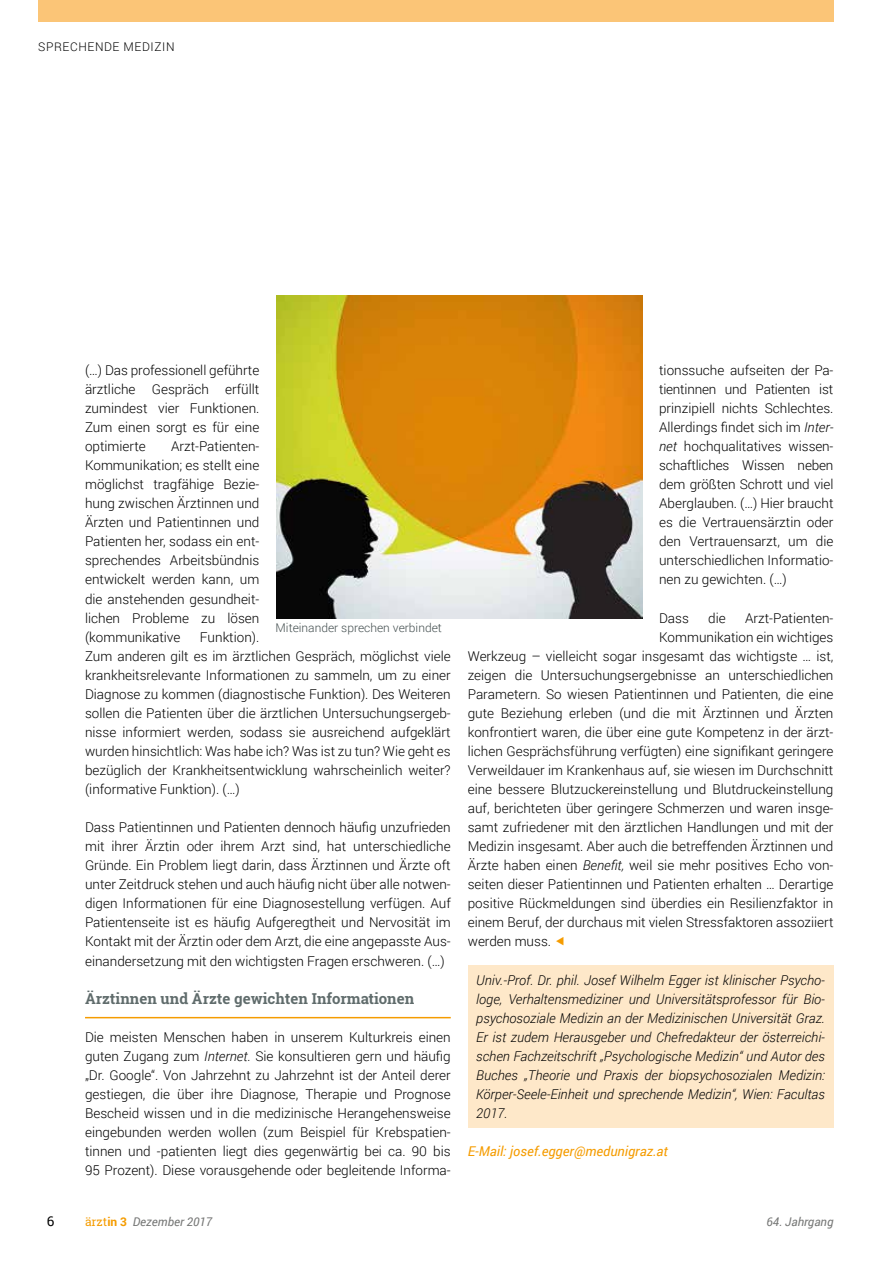
<style>
.page{position:relative;width:893px;height:1263px;background:#fff}
.page>*{position:absolute;margin:0;border:0;box-sizing:border-box;transform-origin:0 0}
.t1{font:700 15px "Roboto Slab";color:#606c6c}
.t2{font:300 13.5px/19px "Roboto";color:#000;text-align:justify}
.t3{font:italic 300 13.5px/19px "Roboto";color:#000;text-align:justify}
.t4{font:italic 13.5px "Roboto";color:#f59c00}
.t5{font:13.5px "Roboto";color:#000}
.t6{font:italic 12px "Roboto";color:#767776}
.t7{font:300 12px "Roboto";color:#444f50}
.t8{font:300 12px "Roboto";letter-spacing:.05em;color:#000}
.s1{font-style:italic}
.s2{font-family:"Roboto Slab";font-style:normal;color:#f59c00}
.s3{font-weight:700;font-style:normal;color:#f59c00}
</style>
<div class="page">
<div style="left:468px;top:965px;width:365px;height:163px;background:#fee8c9"></div>
<div style="left:38px;top:0;width:795px;height:21px;background:#fbc577"></div>
<img style="left:276px;top:295px;width:366px;height:324px">
<hr style="left:85px;top:1017px;width:366px;height:1px;background:#f59c00">
<p class="t8" style="left:38px;top:38px;width:138px">SPRECHENDE MEDIZIN</p>
<p class="t2" style="left:85px;top:360px;width:176px">(…) Das professionell geführte ärztliche Gespräch erfüllt zumindest vier Funktionen.<br>Zum einen sorgt es für eine optimierte</p>
<p class="t2" style="left:85px;top:436px;width:176px;text-indent:86px">Arzt-Patienten-Kommunikation; es stellt eine möglichst tragfähige Bezie&shy;hung zwischen Ärztinnen und Ärzten und Patientinnen und Patienten her, sodass ein ent&shy;sprechendes Arbeitsbündnis entwickelt werden kann, um die anstehenden gesundheit&shy;lichen Probleme zu lösen (kommunikative</p>
<p class="t7" style="left:276px;top:619px;width:168px">Miteinander sprechen verbindet</p>
<p class="t2" style="left:85px;top:627px;width:367px;text-align:left;text-indent:115px">Funktion).<br>Zum anderen gilt es im ärztlichen Gespräch, möglichst viele krankheitsrelevante Informationen zu sammeln, um zu einer Diagnose zu kommen (diagnostische Funktion). Des Weiteren sollen die Patienten über die ärztlichen Untersuchungsergeb&shy;nisse informiert werden, sodass sie ausreichend aufgeklärt wurden hinsichtlich: Was habe ich? Was ist zu tun? Wie geht es bezüglich der Krankheitsentwicklung wahrscheinlich weiter? (informative Funktion). (…)</p>
<p class="t2" style="left:85px;top:817px;width:367px">Dass Patientinnen und Patienten dennoch häufig unzufrieden mit ihrer Ärztin oder ihrem Arzt sind, hat unterschiedliche Gründe. Ein Problem liegt darin, dass Ärztinnen und Ärzte oft unter Zeitdruck stehen und auch häufig nicht über alle notwen&shy;digen Informationen für eine Diagnosestellung verfügen. Auf Patientenseite ist es häufig Aufgeregtheit und Nervosität im Kontakt mit der Ärztin oder dem Arzt, die eine angepasste Aus&shy;einandersetzung mit den wichtigsten Fragen erschweren. (…)</p>
<p class="t1" style="left:85px;top:988px;width:331px">Ärztinnen und Ärzte gewichten Informationen</p>
<p class="t2" style="left:85px;top:1027px;width:367px">Die meisten Menschen haben in unserem Kulturkreis einen guten Zugang zum <span class="s1">Internet.</span> Sie konsultieren gern und häufig „Dr. Google“. Von Jahrzehnt zu Jahrzehnt ist der Anteil derer gestiegen, die über ihre Diagnose, Therapie und Prognose Bescheid wissen und in die medizinische Herangehensweise eingebunden werden wollen (zum Beispiel für Krebspatien&shy;tinnen und -patienten liegt dies gegenwärtig bei ca. 90 bis 95 Prozent). Diese vorausgehende oder begleitende Informa-</p>
<p class="t2" style="left:659px;top:360px;width:176px">tionssuche aufseiten der Pa&shy;tientinnen und Patienten ist prinzipiell nichts Schlechtes.<br>Allerdings findet sich im <span class="s1">Inter&shy;net</span> hochqualitatives wissen&shy;schaftliches Wissen neben dem größten Schrott und viel Aberglauben. (…) Hier braucht es die Vertrauensärztin oder den Vertrauensarzt, um die unterschiedlichen Informatio&shy;nen zu gewichten. (…)</p>
<p class="t2" style="left:659px;top:608px;width:31px">Dass</p>
<p class="t2" style="left:708px;top:608px;width:19px">die</p>
<p class="t2" style="left:745px;top:608px;width:90px">Arzt-Patienten-</p>
<p class="t2" style="left:659px;top:627px;width:176px">Kommunikation ein wichtiges</p>
<p class="t2" style="left:468px;top:646px;width:367px">Werkzeug – vielleicht sogar insgesamt das wichtigste … ist,</p>
<p class="t2" style="left:468px;top:665px;width:367px">zeigen die Untersuchungsergebnisse an unterschiedlichen</p>
<p class="t2" style="left:468px;top:684px;width:367px">Parametern. So wiesen Patientinnen und Patienten, die eine</p>
<p class="t2" style="left:468px;top:703px;width:367px">gute Beziehung erleben (und die mit Ärztinnen und Ärzten</p>
<p class="t2" style="left:468px;top:722px;width:367px">konfrontiert waren, die über eine gute Kompetenz in der ärzt-</p>
<p class="t2" style="left:468px;top:741px;width:367px">lichen Gesprächsführung verfügten) eine signifikant geringere</p>
<p class="t2" style="left:468px;top:760px;width:367px">Verweildauer im Krankenhaus auf, sie wiesen im Durchschnitt</p>
<p class="t2" style="left:468px;top:779px;width:367px">eine bessere Blutzuckereinstellung und Blutdruckeinstellung</p>
<p class="t2" style="left:468px;top:798px;width:367px">auf, berichteten über geringere Schmerzen und waren insge-</p>
<p class="t2" style="left:468px;top:817px;width:367px">samt zufriedener mit den ärztlichen Handlungen und mit der</p>
<p class="t2" style="left:468px;top:836px;width:367px">Medizin insgesamt. Aber auch die betreffenden Ärztinnen und</p>
<p class="t2" style="left:468px;top:855px;width:366px">Ärzte haben einen <span class="s1">Benefit,</span> weil sie mehr positives Echo von-</p>
<p class="t2" style="left:468px;top:874px;width:367px">seiten dieser Patientinnen und Patienten erhalten … Derartige</p>
<p class="t2" style="left:468px;top:893px;width:367px">positive Rückmeldungen sind überdies ein Resilienzfaktor in</p>
<p class="t2" style="left:468px;top:912px;width:367px">einem Beruf, der durchaus mit vielen Stressfaktoren assoziiert</p>
<p class="t2" style="left:468px;top:932px;width:85px">werden muss.</p>
<p class="t3" style="left:476px;top:970px;width:350px">Univ.-Prof. Dr. phil. Josef Wilhelm Egger ist klinischer Psycho&shy;loge, Verhaltensmediziner und Universitätsprofessor für Bio&shy;psychosoziale Medizin an der Medizinischen Universität Graz.<br>Er ist zudem Herausgeber und Chefredakteur der österreichi&shy;schen Fachzeitschrift „Psychologische Medizin“ und Autor des Buches „Theorie und Praxis der biopsychosozialen Medizin:<br>Körper-Seele-Einheit und sprechende Medizin“, Wien: Facultas 2017.</p>
<p class="t4" style="left:468px;top:1142px;width:202px">E-Mail: josef.egger@medunigraz.at</p>
<p class="t5" style="left:47px;top:1212px;width:9px">6</p>
<p class="t6" style="left:85px;top:1214px;width:129px"><span class="s2">ärzt</span><span class="s3">in 3</span> Dezember 2017</p>
<p class="t6" style="left:767px;top:1214px;width:68px">64. Jahrgang</p>
</div>
